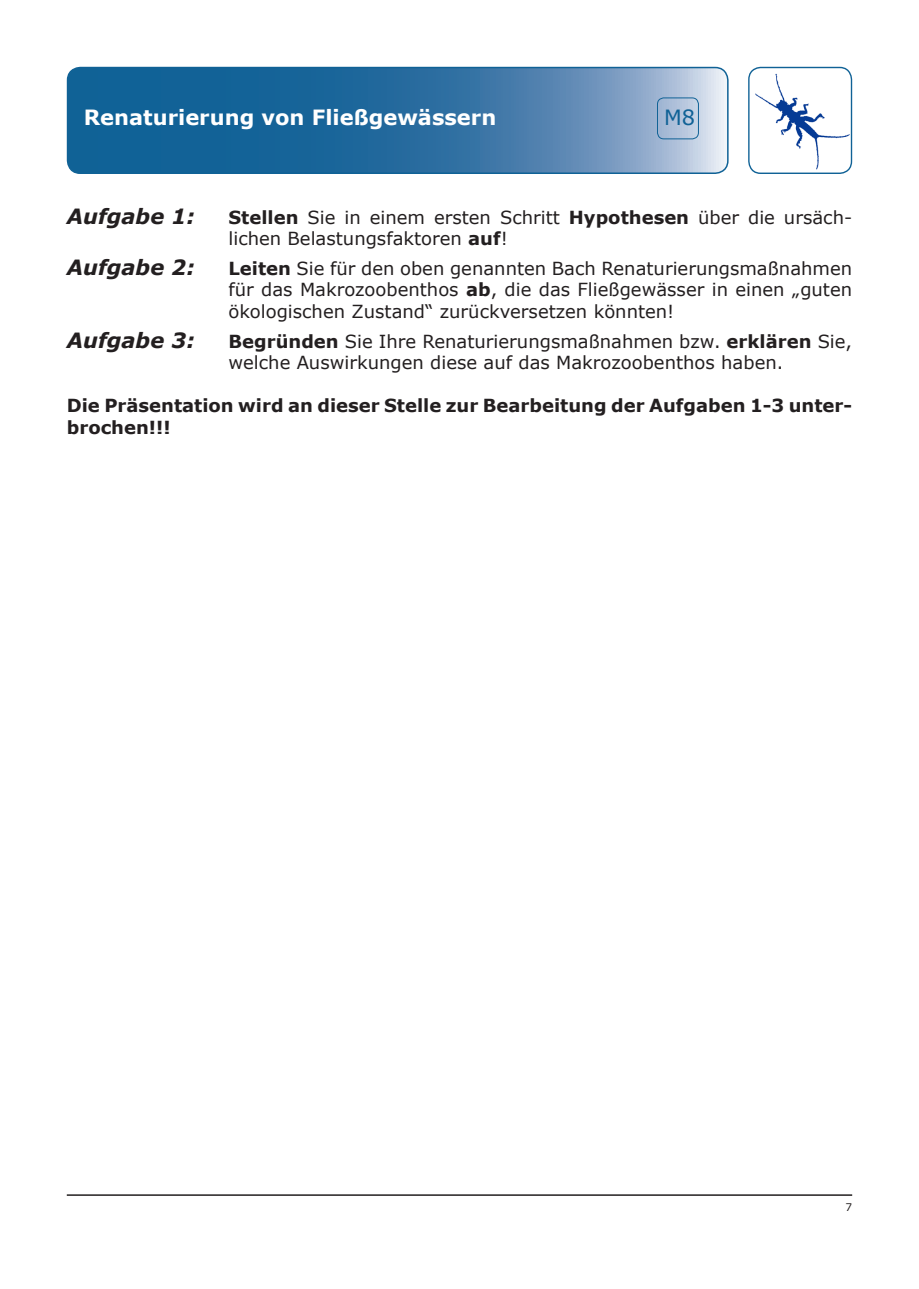
<style>
.page{position:relative;width:919px;height:1289px;background:#fff}
.page>*{position:absolute;margin:0;border:0;box-sizing:border-box;transform-origin:0 0}
.t1{font:700 21px "Verdana";color:#fff}
.t2{font:italic 700 21px "Verdana";color:#231f20}
.t3{font:21px "Verdana";color:#106296}
.t4{font:18px/21.6px "Verdana";color:#231f20}
.t5{font:700 18px/21.6px "Verdana";color:#231f20}
.t6{font:10.5px "Verdana";color:#231f20}
.s1{font-weight:700}
</style>
<div class="page">
<svg style="left:68px;top:68px;width:659px;height:105px;background:#3e7ba9"></svg>
<div style="left:67px;top:67px;width:661px;height:107px;border:2px solid #106296;border-radius:13px"></div>
<img style="left:748px;top:67px;width:103px;height:106px">
<div style="left:748px;top:67px;width:104px;height:107px;border:1px solid #106296;border-radius:12px"></div>
<hr style="left:67px;top:1194px;width:785px;height:1px;background:#231f20">
<div style="left:657px;top:97px;width:41px;height:42px;border:1px solid #106296;border-radius:6px"></div>
<p class="t1" style="left:84px;top:103px;width:414px">Renaturierung von Fließgewässern</p>
<p class="t3" style="left:664px;top:104px;width:33px">M8</p>
<p class="t2" style="left:67px;top:203px;width:129px">Aufgabe 1:</p>
<p class="t4" style="left:228px;top:206px;width:625px"><span class="s1">Stellen</span> Sie in einem ersten Schritt <span class="s1">Hypothesen</span> über die ursäch&shy;lichen Belastungsfaktoren <span class="s1">auf</span>!</p>
<p class="t2" style="left:67px;top:254px;width:129px">Aufgabe 2:</p>
<p class="t4" style="left:228px;top:257px;width:625px;text-align:justify"><span class="s1">Leiten</span> Sie für den oben genannten Bach Renaturierungsmaßnahmen für das Makrozoobenthos <span class="s1">ab</span>, die das Fließgewässer in einen „guten ökologischen Zustand“ zurückversetzen könnten!</p>
<p class="t2" style="left:67px;top:326px;width:129px">Aufgabe 3:</p>
<p class="t4" style="left:228px;top:329px;width:625px"><span class="s1">Begründen</span> Sie Ihre Renaturierungsmaßnahmen bzw. <span class="s1">erklären</span> Sie, welche Auswirkungen diese auf das Makrozoobenthos haben.</p>
<p class="t5" style="left:67px;top:394px;width:786px">Die Präsentation wird an dieser Stelle zur Bearbeitung der Aufgaben 1-3 unter&shy;brochen!!!</p>
<p class="t6" style="left:845px;top:1200px;width:8px">7</p>
</div>
